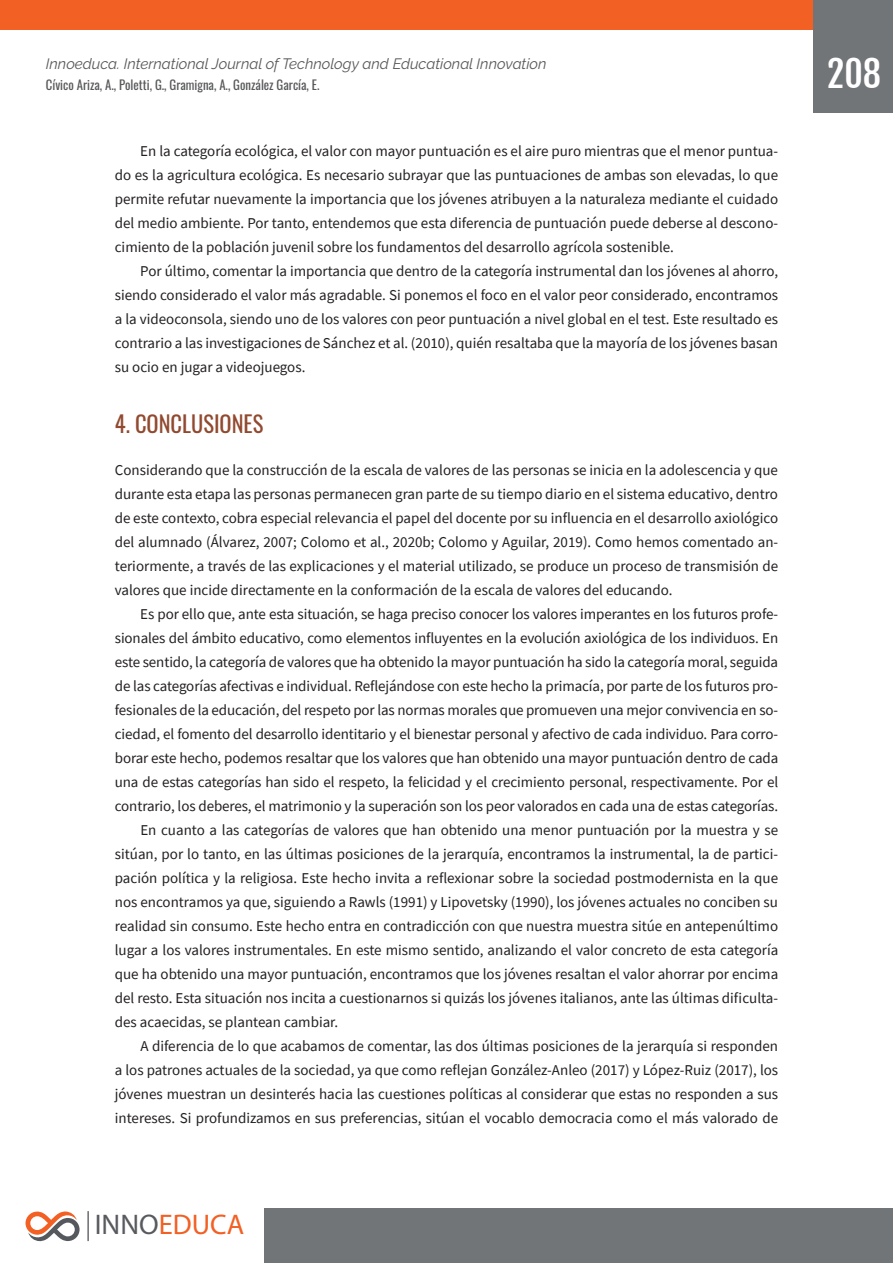
<style>
.page{position:relative;width:893px;height:1263px;background:#fff}
.page>*{position:absolute;margin:0;border:0;box-sizing:border-box;transform-origin:0 0}
.t1{font:36px "Fjalla One";color:#fff}
.t2{font:28.5px "Myriad Pro";color:#f26024}
.t3{font:22.5px "Oswald";color:#914a30}
.t4{font:15px/24px "Source Sans Pro";letter-spacing:-.005em;color:#231f20;text-align:justify}
.t5{font:italic 15px "Raleway";color:#57585a}
.t6{font:12.75px "Oswald";color:#57585a}
.s1{color:#585a5e}
</style>
<div class="page">
<div style="left:0;top:0;width:893px;height:30px;background:#f26024"></div>
<div style="left:814px;top:0;width:79px;height:112px;background:#727578"></div>
<div style="left:264px;top:1209px;width:629px;height:54px;background:#727578"></div>
<img style="left:87px;top:1211px;width:2px;height:30px">
<svg style="left:26px;top:1211px;width:54px;height:30px"></svg>
<p class="t5" style="left:46px;top:55px;width:502px">Innoeduca. International Journal of Technology and Educational Innovation</p>
<p class="t6" style="left:46px;top:74px;width:275px">Cívico Ariza, A., Poletti, G., Gramigna, A., González García, E.</p>
<p class="t4" style="left:115px;top:139px;width:665px;text-indent:26px">En la categoría ecológica, el valor con mayor puntuación es el aire puro mientras que el menor puntua&shy;do es la agricultura ecológica. Es necesario subrayar que las puntuaciones de ambas son elevadas, lo que permite refutar nuevamente la importancia que los jóvenes atribuyen a la naturaleza mediante el cuidado del medio ambiente. Por tanto, entendemos que esta diferencia de puntuación puede deberse al descono&shy;cimiento de la población juvenil sobre los fundamentos del desarrollo agrícola sostenible.</p>
<p class="t4" style="left:115px;top:259px;width:665px;text-indent:26px">Por último, comentar la importancia que dentro de la categoría instrumental dan los jóvenes al ahorro, siendo considerado el valor más agradable. Si ponemos el foco en el valor peor considerado, encontramos a la videoconsola, siendo uno de los valores con peor puntuación a nivel global en el test. Este resultado es contrario a las investigaciones de Sánchez et al. (2010), quién resaltaba que la mayoría de los jóvenes basan su ocio en jugar a videojuegos.</p>
<h3 class="t3" style="left:115px;top:404px;width:150px">4. CONCLUSIONES</h3>
<p class="t4" style="left:115px;top:457px;width:665px">Considerando que la construcción de la escala de valores de las personas se inicia en la adolescencia y que durante esta etapa las personas permanecen gran parte de su tiempo diario en el sistema educativo, dentro de este contexto, cobra especial relevancia el papel del docente por su influencia en el desarrollo axiológico del alumnado (Álvarez, 2007; Colomo et al., 2020b; Colomo y Aguilar, 2019). Como hemos comentado an&shy;teriormente, a través de las explicaciones y el material utilizado, se produce un proceso de transmisión de valores que incide directamente en la conformación de la escala de valores del educando.</p>
<p class="t4" style="left:140px;top:601px;width:639px">Es por ello que, ante esta situación, se haga preciso conocer los valores imperantes en los futuros profe-</p>
<p class="t4" style="left:115px;top:625px;width:665px">sionales del ámbito educativo, como elementos influyentes en la evolución axiológica de los individuos. En</p>
<p class="t4" style="left:115px;top:649px;width:665px">este sentido, la categoría de valores que ha obtenido la mayor puntuación ha sido la categoría moral, seguida</p>
<p class="t4" style="left:115px;top:673px;width:665px">de las categorías afectivas e individual. Reflejándose con este hecho la primacía, por parte de los futuros pro-</p>
<p class="t4" style="left:115px;top:697px;width:665px">fesionales de la educación, del respeto por las normas morales que promueven una mejor convivencia en so-</p>
<p class="t4" style="left:115px;top:721px;width:665px">ciedad, el fomento del desarrollo identitario y el bienestar personal y afectivo de cada individuo. Para corro-</p>
<p class="t4" style="left:115px;top:745px;width:665px">borar este hecho, podemos resaltar que los valores que han obtenido una mayor puntuación dentro de cada</p>
<p class="t4" style="left:115px;top:769px;width:665px">una de estas categorías han sido el respeto, la felicidad y el crecimiento personal, respectivamente. Por el</p>
<p class="t4" style="left:115px;top:793px;width:665px">contrario, los deberes, el matrimonio y la superación son los peor valorados en cada una de estas categorías.</p>
<p class="t4" style="left:140px;top:817px;width:639px">En cuanto a las categorías de valores que han obtenido una menor puntuación por la muestra y se</p>
<p class="t4" style="left:115px;top:841px;width:665px">sitúan, por lo tanto, en las últimas posiciones de la jerarquía, encontramos la instrumental, la de partici-</p>
<p class="t4" style="left:115px;top:865px;width:665px">pación política y la religiosa. Este hecho invita a reflexionar sobre la sociedad postmodernista en la que</p>
<p class="t4" style="left:115px;top:889px;width:665px">nos encontramos ya que, siguiendo a Rawls (1991) y Lipovetsky (1990), los jóvenes actuales no conciben su</p>
<p class="t4" style="left:115px;top:913px;width:665px">realidad sin consumo. Este hecho entra en contradicción con que nuestra muestra sitúe en antepenúltimo</p>
<p class="t4" style="left:115px;top:937px;width:665px">lugar a los valores instrumentales. En este mismo sentido, analizando el valor concreto de esta categoría</p>
<p class="t4" style="left:115px;top:961px;width:665px">que ha obtenido una mayor puntuación, encontramos que los jóvenes resaltan el valor ahorrar por encima</p>
<p class="t4" style="left:115px;top:985px;width:665px">del resto. Esta situación nos incita a cuestionarnos si quizás los jóvenes italianos, ante las últimas dificulta-</p>
<p class="t4" style="left:115px;top:1009px;width:225px">des acaecidas, se plantean cambiar.</p>
<p class="t4" style="left:140px;top:1033px;width:639px">A diferencia de lo que acabamos de comentar, las dos últimas posiciones de la jerarquía si responden</p>
<p class="t4" style="left:115px;top:1057px;width:665px">a los patrones actuales de la sociedad, ya que como reflejan González-Anleo (2017) y López-Ruiz (2017), los</p>
<p class="t4" style="left:115px;top:1081px;width:665px">jóvenes muestran un desinterés hacia las cuestiones políticas al considerar que estas no responden a sus</p>
<p class="t4" style="left:115px;top:1105px;width:665px">intereses. Si profundizamos en sus preferencias, sitúan el vocablo democracia como el más valorado de</p>
<h2 class="t2" style="left:95px;top:1207px;width:151px"><span class="s1">INNO</span>EDUCA</h2>
<h1 class="t1" style="left:827px;top:52px;width:56px">208</h1>
</div>
